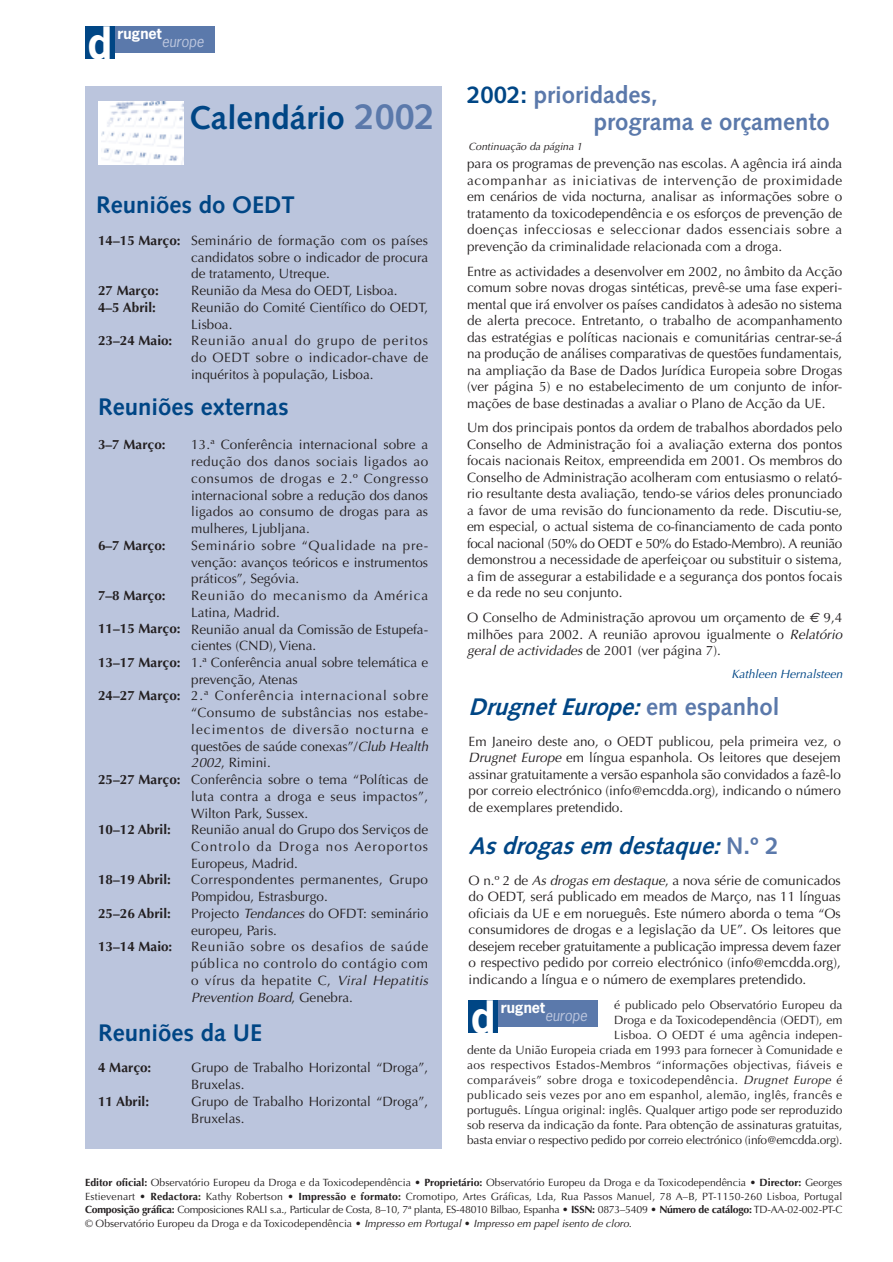
<style>
.page{position:relative;width:893px;height:1262px;background:#fff}
.page>*{position:absolute;margin:0;border:0;box-sizing:border-box;transform-origin:0 0}
.t1{font:700 42px "News Gothic";color:#fff}
.t2{font:700 33px "Syntax";color:#004685}
.t3{font:24px "Syntax Bol Ita";color:#004685}
.t4{font:700 24px "Syntax";color:#004685}
.t5{font:700 24px/27px "Syntax";color:#5b79ab}
.t6{font:700 14.55px "News Gothic";color:#fff}
.t7{font:italic 14.55px "News Gothic";color:#bbc5dd}
.t8{font:13.5px/16.5px "Optima";color:#231f20;text-align:justify}
.t9{font:700 13.5px/16.8px "Optima";color:#231f20}
.t10{font:12px/15px "Optima";color:#231f20;text-align:right}
.t11{font:italic 12px "Optima";color:#004685}
.t12{font:10.5px/13.5px "Optima";color:#231f20;text-align:justify}
.t13{font:italic 10.5px "Optima";color:#231f20}
.s1{font-size:36px;color:#5b79ab}
.s2{font-style:italic}
.s3{color:#004685}
.s4{font-family:"Euro Sans";font-style:italic}
.s5{font-family:"Syntax";font-weight:700;color:#5b79ab}
.s6{font-weight:700}
</style>
<div class="page">
<div style="left:85px;top:26px;width:30px;height:33px;background:#004685"></div>
<div style="left:115px;top:26px;width:99px;height:27px;background:#5b79ab"></div>
<div style="left:85px;top:87px;width:356px;height:1062px;background:#bbc5dd"></div>
<div style="left:468px;top:1000px;width:30px;height:32px;background:#004685"></div>
<div style="left:498px;top:1000px;width:100px;height:26px;background:#5b79ab"></div>
<div style="left:98px;top:101px;width:85px;height:63px;background:#fff"></div>
<img style="left:101px;top:102px;width:82px;height:62px">
<h1 class="t1" style="left:88px;top:26px;width:26px">d</h1>
<p class="t6" style="left:117px;top:28px;width:46px">rugnet</p>
<p class="t7" style="left:162px;top:36px;width:44px">europe</p>
<h2 class="t2" style="left:189px;top:104px;width:247px">Calendário <span class="s1">2002</span></h2>
<h3 class="t4" style="left:96px;top:195px;width:200px">Reuniões do OEDT</h3>
<p class="t9" style="left:98px;top:233px;width:84px">14–15 Março:</p>
<p class="t9" style="left:98px;top:283px;width:62px">27 Março:<br>4–5 Abril:</p>
<p class="t9" style="left:98px;top:333px;width:76px">23–24 Maio:</p>
<p class="t8" style="left:191px;top:233px;width:238px;text-align:left">Seminário de formação com os países candidatos sobre o indicador de procura de tratamento, Utreque.<br>Reunião da Mesa do OEDT, Lisboa.<br>Reunião do Comité Científico do OEDT,<br>Lisboa.<br>Reunião anual do grupo de peritos do OEDT sobre o indicador-chave de inquéritos à população, Lisboa.</p>
<h3 class="t4" style="left:98px;top:397px;width:192px">Reuniões externas</h3>
<p class="t9" style="left:98px;top:437px;width:69px">3–7 Março:</p>
<p class="t9" style="left:98px;top:538px;width:69px">6–7 Março:</p>
<p class="t9" style="left:98px;top:588px;width:69px">7–8 Março:</p>
<p class="t9" style="left:98px;top:621px;width:84px">11–15 Março:</p>
<p class="t9" style="left:98px;top:655px;width:84px">13–17 Março:</p>
<p class="t9" style="left:98px;top:688px;width:84px">24–27 Março:</p>
<p class="t9" style="left:98px;top:772px;width:84px">25–27 Março:</p>
<p class="t9" style="left:98px;top:822px;width:74px">10–12 Abril:</p>
<p class="t9" style="left:98px;top:872px;width:74px">18–19 Abril:</p>
<p class="t9" style="left:98px;top:906px;width:74px">25–26 Abril:</p>
<p class="t9" style="left:98px;top:939px;width:76px">13–14 Maio:</p>
<p class="t8" style="left:191px;top:438px;width:238px;text-align:left">13.ª Conferência internacional sobre a redução dos danos sociais ligados ao consumos de drogas e 2.º Congresso internacional sobre a redução dos danos ligados ao consumo de drogas para as mulheres, Ljubljana.<br>Seminário sobre “Qualidade na pre&shy;venção: avanços teóricos e instrumentos práticos”, Segóvia.<br>Reunião do mecanismo da América<br>Latina, Madrid.<br>Reunião anual da Comissão de Estupefa&shy;cientes (CND), Viena.<br>1.ª Conferência anual sobre telemática e prevenção, Atenas<br>2.ª Conferência internacional sobre “Consumo de substâncias nos estabe&shy;lecimentos de diversão nocturna e questões de saúde conexas”/<span class="s2">Club Health<br>2002</span>, Rimini.<br>Conferência sobre o tema “Políticas de luta contra a droga e seus impactos”,<br>Wilton Park, Sussex.<br>Reunião anual do Grupo dos Serviços de<br>Controlo da Droga nos Aeroportos<br>Europeus, Madrid.<br>Correspondentes permanentes, Grupo<br>Pompidou, Estrasburgo.<br>Projecto <span class="s2">Tendances</span> do OFDT: seminário europeu, Paris.<br>Reunião sobre os desafios de saúde pública no controlo do contágio com o vírus da hepatite C, <span class="s2">Viral Hepatitis<br>Prevention Board</span>, Genebra.</p>
<h3 class="t4" style="left:98px;top:1023px;width:165px">Reuniões da UE</h3>
<p class="t9" style="left:98px;top:1060px;width:55px">4 Março:</p>
<p class="t9" style="left:98px;top:1094px;width:53px">11 Abril:</p>
<p class="t8" style="left:191px;top:1060px;width:238px;text-align:left">Grupo de Trabalho Horizontal “Droga”,<br>Bruxelas.<br>Grupo de Trabalho Horizontal “Droga”,<br>Bruxelas.</p>
<h3 class="t5" style="left:594px;top:83px;width:237px;text-indent:-127px"><span class="s3">2002:</span> prioridades,<br>programa e orçamento</h3>
<p class="t13" style="left:468px;top:142px;width:115px">Continuação da página 1</p>
<p class="t8" style="left:467px;top:157px;width:377px">para os programas de prevenção nas escolas. A agência irá ainda acompanhar as iniciativas de intervenção de proximidade em cenários de vida nocturna, analisar as informações sobre o tratamento da toxicodependência e os esforços de prevenção de doenças infecciosas e seleccionar dados essenciais sobre a prevenção da criminalidade relacionada com a droga.</p>
<p class="t8" style="left:467px;top:264px;width:377px">Entre as actividades a desenvolver em 2002, no âmbito da Acção comum sobre novas drogas sintéticas, prevê-se uma fase experi&shy;mental que irá envolver os países candidatos à adesão no sistema de alerta precoce. Entretanto, o trabalho de acompanhamento das estratégias e políticas nacionais e comunitárias centrar-se-á na produção de análises comparativas de questões fundamentais, na ampliação da Base de Dados Jurídica Europeia sobre Drogas (ver página 5) e no estabelecimento de um conjunto de infor&shy;mações de base destinadas a avaliar o Plano de Acção da UE.</p>
<p class="t8" style="left:467px;top:421px;width:377px">Um dos principais pontos da ordem de trabalhos abordados pelo Conselho de Administração foi a avaliação externa dos pontos focais nacionais Reitox, empreendida em 2001. Os membros do Conselho de Administração acolheram com entusiasmo o relató&shy;rio resultante desta avaliação, tendo-se vários deles pronunciado a favor de uma revisão do funcionamento da rede. Discutiu-se, em especial, o actual sistema de co-financiamento de cada ponto focal nacional (50% do OEDT e 50% do Estado-Membro). A reunião demonstrou a necessidade de aperfeiçoar ou substituir o sistema, a fim de assegurar a estabilidade e a segurança dos pontos focais e da rede no seu conjunto.</p>
<p class="t8" style="left:467px;top:610px;width:377px">O Conselho de Administração aprovou um orçamento de <span class="s4">€</span> 9,4 milhões para 2002. A reunião aprovou igualmente o <span class="s2">Relatório geral de actividades</span> de 2001 (ver página 7).</p>
<p class="t11" style="left:731px;top:668px;width:112px">Kathleen Hernalsteen</p>
<h3 class="t3" style="left:468px;top:696px;width:312px">Drugnet Europe: <span class="s5">em espanhol</span></h3>
<p class="t8" style="left:468px;top:734px;width:374px">Em Janeiro deste ano, o OEDT publicou, pela primeira vez, o <span class="s2">Drugnet Europe</span> em língua espanhola. Os leitores que desejem assinar gratuitamente a versão espanhola são convidados a fazê-lo por correio electrónico (info@emcdda.org), indicando o número de exemplares pretendido.</p>
<h3 class="t3" style="left:468px;top:835px;width:311px">As drogas em destaque: <span class="s5">N.º 2</span></h3>
<p class="t8" style="left:468px;top:873px;width:374px">O n.º 2 de <span class="s2">As drogas em destaque</span>, a nova série de comunicados do OEDT, será publicado em meados de Março, nas 11 línguas oficiais da UE e em norueguês. Este número aborda o tema “Os consumidores de drogas e a legislação da UE”. Os leitores que desejem receber gratuitamente a publicação impressa devem fazer o respectivo pedido por correio electrónico (info@emcdda.org), indicando a língua e o número de exemplares pretendido.</p>
<h1 class="t1" style="left:471px;top:999px;width:26px">d</h1>
<p class="t6" style="left:500px;top:1002px;width:46px">rugnet</p>
<p class="t10" style="left:467px;top:998px;width:377px">é publicado pelo Observatório Europeu da<br>Droga e da Toxicodependência (OEDT), em<br>Lisboa. O OEDT é uma agência indepen-<br>dente da União Europeia criada em 1993 para fornecer à Comunidade e aos respectivos Estados-Membros “informações objectivas, fiáveis e comparáveis” sobre droga e toxicodependência. <span class="s2">Drugnet Europe</span> é publicado seis vezes por ano em espanhol, alemão, inglês, francês e português. Língua original: inglês. Qualquer artigo pode ser reproduzido sob reserva da indicação da fonte. Para obtenção de assinaturas gratuitas, basta enviar o respectivo pedido por correio electrónico (info@emcdda.org).</p>
<p class="t7" style="left:545px;top:1009px;width:44px">europe</p>
<p class="t12" style="left:85px;top:1177px;width:758px"><span class="s6">Editor oficial:</span> Observatório Europeu da Droga e da Toxicodependência • <span class="s6">Proprietário:</span> Observatório Europeu da Droga e da Toxicodependência • <span class="s6">Director:</span> Georges Estievenart • <span class="s6">Redactora:</span> Kathy Robertson • <span class="s6">Impressão e formato:</span> Cromotipo, Artes Gráficas, Lda, Rua Passos Manuel, 78 A–B, PT-1150-260 Lisboa, Portugal <span class="s6">Composição gráfica:</span> Composiciones RALI s.a., Particular de Costa, 8–10, 7ª planta, ES-48010 Bilbao, Espanha • <span class="s6">ISSN:</span> 0873–5409 • <span class="s6">Número de catálogo:</span> TD-AA-02-002-PT-C © Observatório Europeu da Droga e da Toxicodependência • <span class="s2">Impresso em Portugal</span> • <span class="s2">Impresso em papel isento de cloro.</span></p>
</div>
